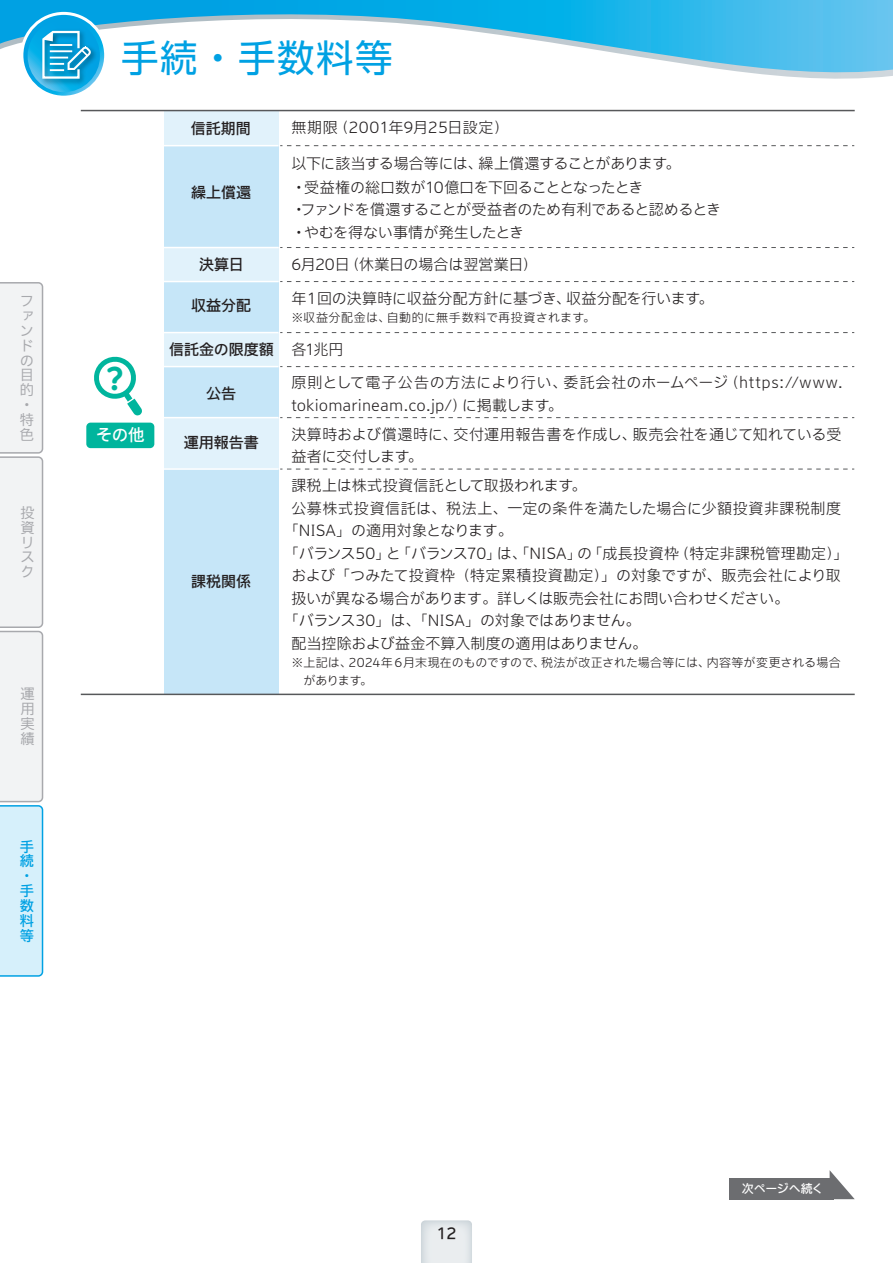
<style>
.page{position:relative;width:893px;height:1263px;background:#fff}
.page>*{position:absolute;margin:0;border:0;box-sizing:border-box;transform-origin:0 0}
.t1{font:37.5px "UD Shin Go Pro";letter-spacing:.04em;color:#00a1e3}
.t2{font:700 28.65px "UD Shin M Go Pro";color:#00b59d}
.t3{font:500 16.5px "Iwa UCDA Goth Std";color:#fff}
.t4{font:300 15px/24px "Iwa UCDA Goth Std";letter-spacing:-.005em;color:#231f20}
.t5{font:300 15px/22.5px "Iwa UCDA Goth Std";letter-spacing:.015em;color:#231f20}
.t6{font:300 15px/22.5px "Iwa UCDA Goth Std";letter-spacing:-.025em;color:#231f20}
.t7{font:500 15px "Iwa UCDA Goth Std";color:#231f20}
.t8{font:300 15px "Iwa UCDA Goth Std";letter-spacing:.03em;color:#231f20}
.t9{font:100 14.25px/14.9px "Iwa UCDA Goth Std";color:#a8a9ad}
.t10{font:500 14.25px/14.9px "Iwa UCDA Goth Std";color:#00a1e3}
.t11{font:300 12px/18px "Iwa UCDA Goth Std";letter-spacing:.01em;color:#231f20}
.t12{font:300 12px "Iwa UCDA Goth Std";letter-spacing:.04em;color:#231f20}
.t13{font:500 12px "Iwa UCDA Goth Std";letter-spacing:-.015em;color:#fff}
.s1{font-weight:300}
</style>
<div class="page">
<svg style="left:421px;top:1220px;width:51px;height:43px;background:#e4e8eb"></svg>
<div style="left:164px;top:469px;width:115px;height:225px;background:#c6e6f8"></div>
<div style="left:164px;top:418px;width:115px;height:51px;background:#e1f2fb"></div>
<svg style="left:280px;top:469px;width:574px;height:1px"></svg>
<hr style="left:164px;top:468px;width:115px;height:2px;background:#fff">
<div style="left:164px;top:333px;width:115px;height:34px;background:#e1f2fb"></div>
<div style="left:164px;top:282px;width:115px;height:51px;background:#c6e6f8"></div>
<div style="left:164px;top:146px;width:115px;height:102px;background:#c6e6f8"></div>
<div style="left:164px;top:111px;width:115px;height:34px;background:#e1f2fb"></div>
<hr style="left:81px;top:110px;width:774px;height:1px;background:#57585a">
<svg style="left:280px;top:145px;width:574px;height:1px"></svg>
<div style="left:164px;top:247px;width:115px;height:35px;background:#e1f2fb"></div>
<svg style="left:280px;top:281px;width:574px;height:1px"></svg>
<hr style="left:164px;top:281px;width:115px;height:1px;background:#fff">
<div style="left:164px;top:367px;width:115px;height:51px;background:#c6e6f8"></div>
<svg style="left:280px;top:366px;width:574px;height:1px"></svg>
<hr style="left:164px;top:366px;width:115px;height:1px;background:#fff">
<svg style="left:280px;top:417px;width:574px;height:1px"></svg>
<hr style="left:164px;top:417px;width:115px;height:1px;background:#fff">
<svg style="left:280px;top:247px;width:574px;height:1px"></svg>
<hr style="left:164px;top:247px;width:115px;height:1px;background:#fff">
<svg style="left:280px;top:332px;width:574px;height:1px"></svg>
<hr style="left:164px;top:332px;width:115px;height:1px;background:#fff">
<hr style="left:81px;top:694px;width:774px;height:1px;background:#57585a">
<div style="left:729px;top:1178px;width:105px;height:21px;background:#6c6d70"></div>
<svg style="left:830px;top:1170px;width:25px;height:29px"></svg>
<svg style="left:648px;top:58px;width:244px;height:21px"></svg>
<div style="left:20px;top:12px;width:87px;height:87px;border:6px solid #fff;border-radius:50%"></div>
<svg style="left:23px;top:15px;width:81px;height:81px"></svg>
<svg style="left:28px;top:20px;width:72px;height:72px"></svg>
<svg style="left:0;top:0;width:892px;height:58px"></svg>
<img style="left:38px;top:27px;width:62px;height:60px">
<svg style="left:41px;top:30px;width:50px;height:50px;background:#44b0da"></svg>
<svg style="left:0;top:282px;width:44px;height:695px"></svg>
<div style="left:86px;top:423px;width:68px;height:25px;background:#00b59d;border-radius:4px"></div>
<svg style="left:94px;top:356px;width:48px;height:60px"></svg>
<svg style="left:892px;top:0;width:1px;height:76px"></svg>
<p class="t9" style="left:20px;top:292px;width:15px">ファンドの目的・特色</p>
<p class="t9" style="left:20px;top:504px;width:15px">投資リスク</p>
<p class="t9" style="left:20px;top:686px;width:15px;text-align:justify">運用実績</p>
<p class="t10" style="left:20px;top:838px;width:15px">手続・手数料等</p>
<h1 class="t1" style="left:121px;top:28px;width:273px">手続・手数料等</h1>
<p class="t7" style="left:191px;top:117px;width:61px">信託期間</p>
<p class="t7" style="left:191px;top:182px;width:61px">繰上償還</p>
<p class="t5" style="left:291px;top:116px;width:219px">無期限（2001年9月25日設定）</p>
<p class="t4" style="left:291px;top:150px;width:391px">以下に該当する場合等には、繰上償還することがあります。・受益権の総口数が10億口を下回ることとなったとき</p>
<p class="t6" style="left:291px;top:197px;width:431px">・ファンドを償還することが受益者のため有利であると認めるとき・やむを得ない事情が発生したとき</p>
<p class="t7" style="left:199px;top:254px;width:46px">決算日</p>
<p class="t4" style="left:291px;top:252px;width:248px">6月20日（休業日の場合は翌営業日）</p>
<p class="t7" style="left:191px;top:295px;width:61px">収益分配</p>
<p class="t4" style="left:291px;top:285px;width:423px">年１回の決算時に収益分配方針に基づき、収益分配を行います。</p>
<p class="t12" style="left:291px;top:309px;width:305px">※収益分配金は、自動的に無手数料で再投資されます。</p>
<h2 class="t2" style="left:107px;top:356px;width:18px">?</h2>
<p class="t3" style="left:96px;top:423px;width:50px">その他</p>
<p class="t7" style="left:169px;top:339px;width:176px">信託金の限度額 <span class="s1">各1兆円</span></p>
<p class="t7" style="left:206px;top:382px;width:31px">公告</p>
<p class="t7" style="left:184px;top:431px;width:76px">運用報告書</p>
<p class="t7" style="left:191px;top:571px;width:61px">課税関係</p>
<p class="t4" style="left:291px;top:370px;width:553px;line-height:22.5px">原則として電子公告の方法により行い、委託会社のホームページ（https://www. tokiomarineam.co.jp/）に掲載します。</p>
<p class="t5" style="left:291px;top:422px;width:551px">決算時および償還時に、交付運用報告書を作成し、販売会社を通じて知れている受益者に交付します。</p>
<p class="t4" style="left:291px;top:473px;width:297px">課税上は株式投資信託として取扱われます。</p>
<p class="t8" style="left:291px;top:498px;width:551px">公募株式投資信託は、税法上、一定の条件を満たした場合に少額投資非課税制度</p>
<p class="t4" style="left:284px;top:518px;width:230px">「NISA」の適用対象となります。</p>
<p class="t4" style="left:284px;top:540px;width:566px">「バランス50」と「バランス70」は、「NISA」の「成長投資枠（特定非課税管理勘定）」</p>
<p class="t5" style="left:291px;top:563px;width:551px">および「つみたて投資枠（特定累積投資勘定）」の対象ですが、販売会社により取</p>
<p class="t4" style="left:291px;top:585px;width:499px">扱いが異なる場合があります。詳しくは販売会社にお問い合わせください。</p>
<p class="t4" style="left:284px;top:608px;width:358px">「バランス30」は、「NISA」の対象ではありません。</p>
<p class="t4" style="left:291px;top:630px;width:357px">配当控除および益金不算入制度の適用はありません。</p>
<p class="t11" style="left:303px;top:653px;width:539px;text-indent:-12px">※上記は、2024年６月末現在のものですので、税法が改正された場合等には、内容等が変更される場合があります。</p>
<p class="t7" style="left:436px;top:1222px;width:22px">12</p>
<p class="t13" style="left:742px;top:1179px;width:83px">次ページへ続く</p>
</div>
